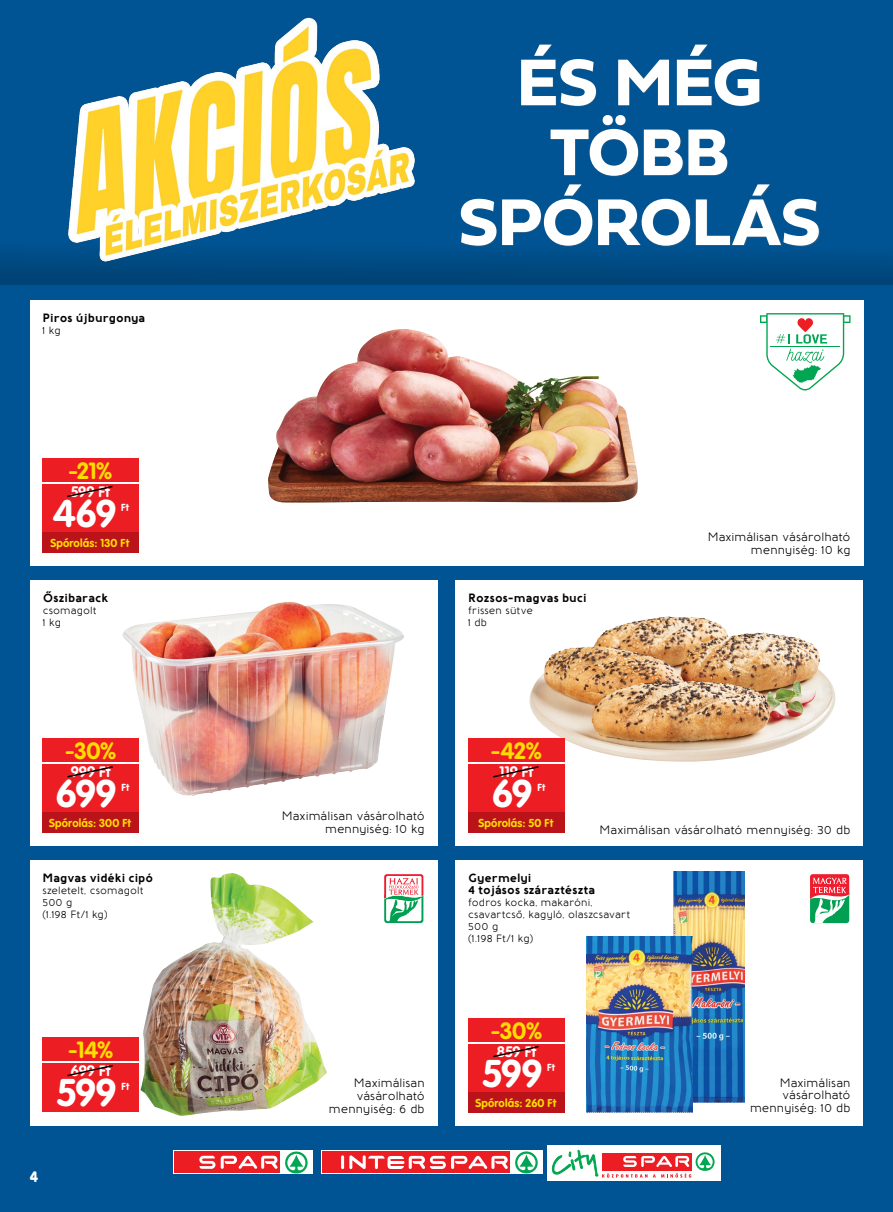
<style>
.page{position:relative;width:893px;height:1212px;background:#005493}
.page>*{position:absolute;margin:0;border:0;box-sizing:border-box;transform-origin:0 0}
.t1{font:68.7px/69.9px "Fieldwork Geo Bold";color:#fff;text-align:center}
.t2{font:700 38.1px "VAG Rounded Next";letter-spacing:-.02em;color:#fff}
.t3{font:700 23.1px "VAG Rounded Next";letter-spacing:-.005em;color:#fd0}
.t4{font:17.1px "Baloo";color:#fff;scale:.8 1}
.t5{font:700 15px "VAG Rounded Next";letter-spacing:.01em;color:#fff}
.t6{font:500 12px/12.8px "Baufra";letter-spacing:.01em;color:#000;text-align:right}
.t7{font:700 12px/12px "Baufra";color:#000}
.t8{font:700 11.4px "VAG Rounded Next";letter-spacing:.015em;color:#fd0}
.t9{font:500 10.5px/12px "Baufra";letter-spacing:.01em;color:#000}
.t10{font:700 10.2px "VAG Rounded Next";letter-spacing:.02em;color:#fff}
</style>
<div class="page">
<div style="left:0;top:239px;width:893px;height:45px;background:linear-gradient(to bottom,#005696,#004274)"></div>
<div style="left:30px;top:580px;width:407px;height:266px;background:#fff"></div>
<div style="left:455px;top:580px;width:408px;height:266px;background:#fff"></div>
<div style="left:30px;top:860px;width:407px;height:266px;background:#fff"></div>
<div style="left:455px;top:860px;width:408px;height:266px;background:#fff"></div>
<div style="left:547px;top:1145px;width:173px;height:36px;background:#fff"></div>
<svg style="left:552px;top:1149px;width:163px;height:28px"></svg>
<div style="left:173px;top:1150px;width:140px;height:24px;background:linear-gradient(to bottom,#fff,#fff)"></div>
<div style="left:174px;top:1152px;width:106px;height:21px;background:#ed1d24"></div>
<svg style="left:199px;top:1156px;width:16px;height:13px"></svg>
<svg style="left:221px;top:1156px;width:57px;height:13px"></svg>
<svg style="left:285px;top:1151px;width:23px;height:23px"></svg>
<div style="left:321px;top:1150px;width:222px;height:24px;background:linear-gradient(to bottom,#fff,#fff)"></div>
<div style="left:323px;top:1152px;width:187px;height:21px;background:#ed1d24"></div>
<svg style="left:515px;top:1151px;width:23px;height:22px"></svg>
<hr style="left:341px;top:1155px;width:3px;height:14px;background:#fff">
<svg style="left:349px;top:1155px;width:159px;height:14px"></svg>
<div style="left:462px;top:45px;width:358px;height:201px;background:#636466;opacity:.4"></div>
<img style="left:51px;top:17px;width:379px;height:257px">
<div style="left:30px;top:300px;width:833px;height:266px;background:#fff"></div>
<img style="left:528px;top:616px;width:308px;height:146px">
<img style="left:140px;top:873px;width:187px;height:243px">
<img style="left:673px;top:871px;width:71px;height:231px">
<svg style="left:809px;top:873px;width:41px;height:51px"></svg>
<svg style="left:810px;top:874px;width:39px;height:49px"></svg>
<img style="left:586px;top:936px;width:106px;height:177px">
<img style="left:268px;top:329px;width:370px;height:174px">
<img style="left:120px;top:601px;width:284px;height:195px">
<div style="left:43px;top:1037px;width:96px;height:23px;background:#ed1d24"></div>
<div style="left:43px;top:1063px;width:96px;height:49px;background:#ed1d24"></div>
<svg style="left:67px;top:1064px;width:46px;height:13px"></svg>
<div style="left:468px;top:1018px;width:97px;height:23px;background:#ed1d24"></div>
<div style="left:468px;top:1044px;width:97px;height:49px;background:#ed1d24"></div>
<div style="left:468px;top:1092px;width:97px;height:21px;background:#ba141a"></div>
<svg style="left:493px;top:1046px;width:46px;height:12px"></svg>
<div style="left:42px;top:458px;width:97px;height:23px;background:#ed1d24"></div>
<div style="left:42px;top:484px;width:97px;height:49px;background:#ed1d24"></div>
<div style="left:42px;top:532px;width:97px;height:21px;background:#ba141a"></div>
<svg style="left:67px;top:485px;width:46px;height:13px"></svg>
<div style="left:43px;top:739px;width:96px;height:23px;background:#ed1d24"></div>
<div style="left:43px;top:764px;width:96px;height:49px;background:#ed1d24"></div>
<div style="left:43px;top:812px;width:96px;height:21px;background:#ba141a"></div>
<svg style="left:67px;top:766px;width:46px;height:12px"></svg>
<div style="left:468px;top:739px;width:97px;height:23px;background:#ed1d24"></div>
<div style="left:468px;top:764px;width:97px;height:49px;background:#ed1d24"></div>
<div style="left:468px;top:812px;width:97px;height:21px;background:#ba141a"></div>
<svg style="left:493px;top:766px;width:46px;height:12px"></svg>
<svg style="left:383px;top:873px;width:42px;height:51px"></svg>
<svg style="left:384px;top:874px;width:39px;height:49px"></svg>
<svg style="left:760px;top:313px;width:90px;height:77px"></svg>
<p class="t7" style="left:43px;top:311px;width:104px">Piros újburgonya</p>
<p class="t9" style="left:43px;top:324px;width:20px">1 kg</p>
<h3 class="t3" style="left:69px;top:456px;width:45px">-21%</h3>
<h2 class="t2" style="left:53px;top:488px;width:64px">469</h2>
<p class="t10" style="left:121px;top:500px;width:9px">Ft</p>
<p class="t8" style="left:50px;top:536px;width:81px">Spórolás: 130 Ft</p>
<p class="t5" style="left:71px;top:482px;width:41px">599 Ft</p>
<p class="t7" style="left:43px;top:591px;width:67px">Őszibarack</p>
<p class="t9" style="left:43px;top:604px;width:55px">csomagolt<br>1 kg</p>
<h3 class="t3" style="left:65px;top:736px;width:53px">-30%</h3>
<h2 class="t2" style="left:56px;top:769px;width:62px">699</h2>
<p class="t10" style="left:121px;top:781px;width:9px">Ft</p>
<p class="t8" style="left:49px;top:816px;width:84px">Spórolás: 300 Ft</p>
<p class="t5" style="left:71px;top:762px;width:42px">999 Ft</p>
<p class="t7" style="left:43px;top:871px;width:112px">Magvas vidéki cipó</p>
<p class="t9" style="left:43px;top:884px;width:102px">szeletelt, csomagolt<br>500 g<br>(1.198 Ft/1 kg)</p>
<h3 class="t3" style="left:68px;top:1035px;width:47px">-14%</h3>
<h2 class="t2" style="left:57px;top:1067px;width:61px">599</h2>
<p class="t10" style="left:121px;top:1079px;width:9px">Ft</p>
<p class="t5" style="left:71px;top:1061px;width:41px">699 Ft</p>
<h3 class="t4" style="left:30px;top:1166px;width:12px">4</h3>
<h1 class="t1" style="left:459px;top:45px;width:363px">ÉS MÉG<br>TÖBB<br>SPÓROLÁS</h1>
<p class="t7" style="left:468px;top:591px;width:120px">Rozsos-magvas buci</p>
<p class="t9" style="left:468px;top:604px;width:66px">frissen sütve<br>1 db</p>
<p class="t6" style="left:708px;top:530px;width:144px">Maximálisan vásárolható mennyiség: 10 kg</p>
<p class="t6" style="left:282px;top:809px;width:144px">Maximálisan vásárolható mennyiség: 10 kg</p>
<h3 class="t3" style="left:491px;top:736px;width:53px">-42%</h3>
<h2 class="t2" style="left:493px;top:769px;width:41px">69</h2>
<p class="t10" style="left:537px;top:781px;width:9px">Ft</p>
<p class="t8" style="left:478px;top:816px;width:77px">Spórolás: 50 Ft</p>
<p class="t5" style="left:500px;top:762px;width:35px">119 Ft</p>
<p class="t6" style="left:600px;top:822px;width:252px">Maximálisan vásárolható mennyiség: 30 db</p>
<p class="t7" style="left:468px;top:871px;width:128px">Gyermelyi<br>4 tojásos száraztészta</p>
<p class="t9" style="left:468px;top:896px;width:164px">fodros kocka, makaróni, csavartcső, kagyló, olaszcsavart<br>500 g<br>(1.198 Ft/1 kg)</p>
<h3 class="t3" style="left:491px;top:1016px;width:53px">-30%</h3>
<h2 class="t2" style="left:483px;top:1048px;width:61px">599</h2>
<p class="t10" style="left:547px;top:1060px;width:9px">Ft</p>
<p class="t8" style="left:475px;top:1096px;width:83px">Spórolás: 260 Ft</p>
<p class="t5" style="left:497px;top:1042px;width:41px">859 Ft</p>
<p class="t6" style="left:329px;top:1076px;width:97px">Maximálisan vásárolható mennyiség: 6 db</p>
<p class="t6" style="left:750px;top:1075px;width:102px">Maximálisan vásárolható mennyiség: 10 db</p>
</div>
